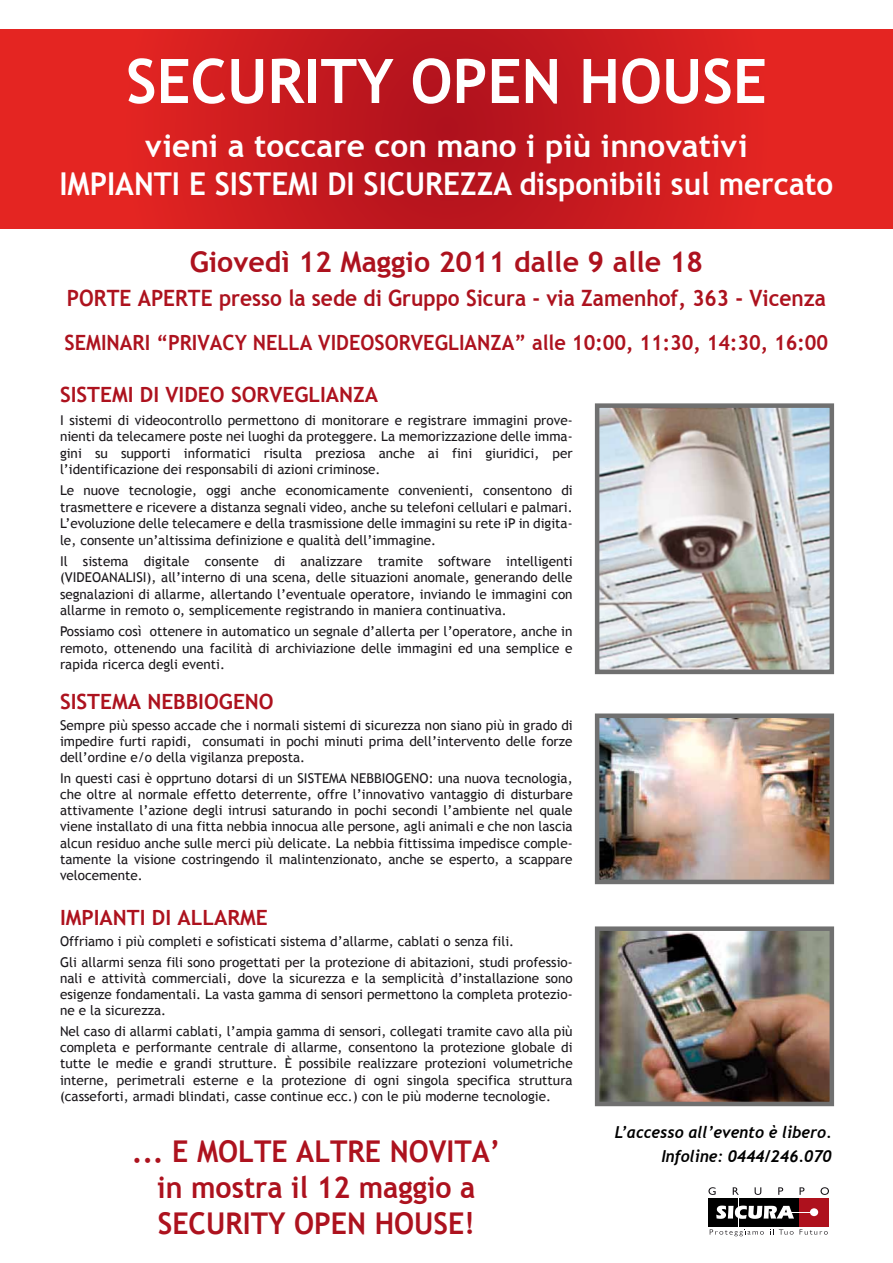
<style>
.page{position:relative;width:893px;height:1263px;background:#fff}
.page>*{position:absolute;margin:0;border:0;box-sizing:border-box;transform-origin:0 0}
.t1{font:700 61.5px "Trebuchet MS";color:#fff}
.t2{font:700 31.5px/37.8px "Trebuchet MS";color:#fff;text-align:center}
.t3{font:700 30px/36px "Trebuchet MS";color:#ad121e;text-align:center;scale:.95 1}
.t4{font:700 28.5px "Trebuchet MS";color:#ad121e}
.t5{font:700 22.5px "Trebuchet MS";color:#ad121e;scale:.93 1}
.t6{font:700 21px "Trebuchet MS";color:#ad121e;scale:.95 1}
.t7{font:700 21px "Trebuchet MS";color:#ad121e}
.t8{font:italic 700 16.5px/24.3px "Trebuchet";color:#000;text-align:right;scale:.95 1}
.t9{font:13.5px/16.2px "Trebuchet MS";color:#1a171b;text-align:justify}
</style>
<div class="page">
<div style="left:708px;top:1198px;width:30px;height:28px;background:#000"></div>
<div style="left:739px;top:1198px;width:29px;height:28px;background:#000"></div>
<div style="left:769px;top:1198px;width:30px;height:28px;background:#000"></div>
<div style="left:799px;top:1198px;width:30px;height:28px;background:#ae111d"></div>
<svg style="left:716px;top:1205px;width:95px;height:14px"></svg>
<div style="left:810px;top:1208px;width:8px;height:8px;background:#fff;border-radius:50%"></div>
<svg style="left:708px;top:1187px;width:8px;height:8px"></svg>
<svg style="left:733px;top:1187px;width:6px;height:8px"></svg>
<svg style="left:755px;top:1187px;width:6px;height:8px"></svg>
<svg style="left:778px;top:1187px;width:5px;height:8px"></svg>
<svg style="left:799px;top:1187px;width:5px;height:8px"></svg>
<svg style="left:820px;top:1187px;width:9px;height:8px"></svg>
<svg style="left:800px;top:1229px;width:28px;height:6px"></svg>
<svg style="left:770px;top:1229px;width:23px;height:6px"></svg>
<svg style="left:710px;top:1229px;width:54px;height:7px"></svg>
<svg style="left:0;top:30px;width:893px;height:198px;background:#d01d20"></svg>
<img style="left:600px;top:408px;width:229px;height:261px">
<div style="left:595px;top:403px;width:239px;height:271px;border:4px solid #707070"></div>
<img style="left:600px;top:931px;width:229px;height:170px">
<div style="left:595px;top:926px;width:239px;height:180px;border:4px solid #707070"></div>
<img style="left:600px;top:718px;width:229px;height:161px">
<div style="left:595px;top:713px;width:239px;height:171px;border:4px solid #707070"></div>
<h1 class="t1" style="left:126px;top:43px;width:642px">SECURITY OPEN HOUSE</h1>
<h2 class="t2" style="left:59px;top:127px;width:775px">vieni a toccare con mano i più innovativi<br>IMPIANTI E SISTEMI DI SICUREZZA disponibili sul mercato</h2>
<h3 class="t4" style="left:190px;top:244px;width:515px">Giovedì 12 Maggio 2011 dalle 9 alle 18</h3>
<h3 class="t5" style="left:67px;top:284px;width:818px">PORTE APERTE presso la sede di Gruppo Sicura - via Zamenhof, 363 - Vicenza</h3>
<h3 class="t6" style="left:65px;top:329px;width:805px">SEMINARI “PRIVACY NELLA VIDEOSORVEGLIANZA” alle 10:00, 11:30, 14:30, 16:00</h3>
<h3 class="t7" style="left:60px;top:382px;width:320px">SISTEMI DI VIDEO SORVEGLIANZA</h3>
<p class="t9" style="left:60px;top:412px;width:514px">I sistemi di videocontrollo permettono di monitorare e registrare immagini prove&shy;nienti da telecamere poste nei luoghi da proteggere. La memorizzazione delle imma&shy;gini su supporti informatici risulta preziosa anche ai fini giuridici, per l’identificazione dei responsabili di azioni criminose.</p>
<p class="t9" style="left:60px;top:482px;width:514px">Le nuove tecnologie, oggi anche economicamente convenienti, consentono di trasmettere e ricevere a distanza segnali video, anche su telefoni cellulari e palmari.<br>L’evoluzione delle telecamere e della trasmissione delle immagini su rete iP in digita&shy;le, consente un’altissima definizione e qualità dell’immagine.</p>
<p class="t9" style="left:60px;top:553px;width:514px">Il sistema digitale consente di analizzare tramite software intelligenti (VIDEOANALISI), all’interno di una scena, delle situazioni anomale, generando delle segnalazioni di allarme, allertando l’eventuale operatore, inviando le immagini con allarme in remoto o, semplicemente registrando in maniera continuativa.</p>
<p class="t9" style="left:60px;top:623px;width:514px">Possiamo così ottenere in automatico un segnale d’allerta per l’operatore, anche in remoto, ottenendo una facilità di archiviazione delle immagini ed una semplice e rapida ricerca degli eventi.</p>
<h3 class="t7" style="left:60px;top:688px;width:215px">SISTEMA NEBBIOGENO</h3>
<p class="t9" style="left:60px;top:717px;width:514px">Sempre più spesso accade che i normali sistemi di sicurezza non siano più in grado di impedire furti rapidi, consumati in pochi minuti prima dell’intervento delle forze dell’ordine e/o della vigilanza preposta.</p>
<p class="t9" style="left:60px;top:770px;width:514px">In questi casi è opprtuno dotarsi di un SISTEMA NEBBIOGENO: una nuova tecnologia, che oltre al normale effetto deterrente, offre l’innovativo vantaggio di disturbare attivamente l’azione degli intrusi saturando in pochi secondi l’ambiente nel quale viene installato di una fitta nebbia innocua alle persone, agli animali e che non lascia alcun residuo anche sulle merci più delicate. La nebbia fittissima impedisce comple&shy;tamente la visione costringendo il malintenzionato, anche se esperto, a scappare velocemente.</p>
<h3 class="t7" style="left:60px;top:905px;width:209px">IMPIANTI DI ALLARME</h3>
<p class="t9" style="left:60px;top:931px;width:514px;line-height:20.7px">Offriamo i più completi e sofisticati sistema d’allarme, cablati o senza fili.<br>Gli allarmi senza fili sono progettati per la protezione di abitazioni, studi professio-</p>
<p class="t9" style="left:60px;top:970px;width:514px">nali e attività commerciali, dove la sicurezza e la semplicità d’installazione sono esigenze fondamentali. La vasta gamma di sensori permettono la completa protezio&shy;ne e la sicurezza.</p>
<p class="t9" style="left:60px;top:1023px;width:514px">Nel caso di allarmi cablati, l’ampia gamma di sensori, collegati tramite cavo alla più completa e performante centrale di allarme, consentono la protezione globale di tutte le medie e grandi strutture. È possibile realizzare protezioni volumetriche interne, perimetrali esterne e la protezione di ogni singola specifica struttura (casseforti, armadi blindati, casse continue ecc.) con le più moderne tecnologie.</p>
<h3 class="t3" style="left:132px;top:1133px;width:389px">... E MOLTE ALTRE NOVITA’ in mostra il 12 maggio a<br>SECURITY OPEN HOUSE!</h3>
<p class="t8" style="left:615px;top:1120px;width:230px">L’accesso all’evento è libero.<br>Infoline: 0444/246.070</p>
</div>
